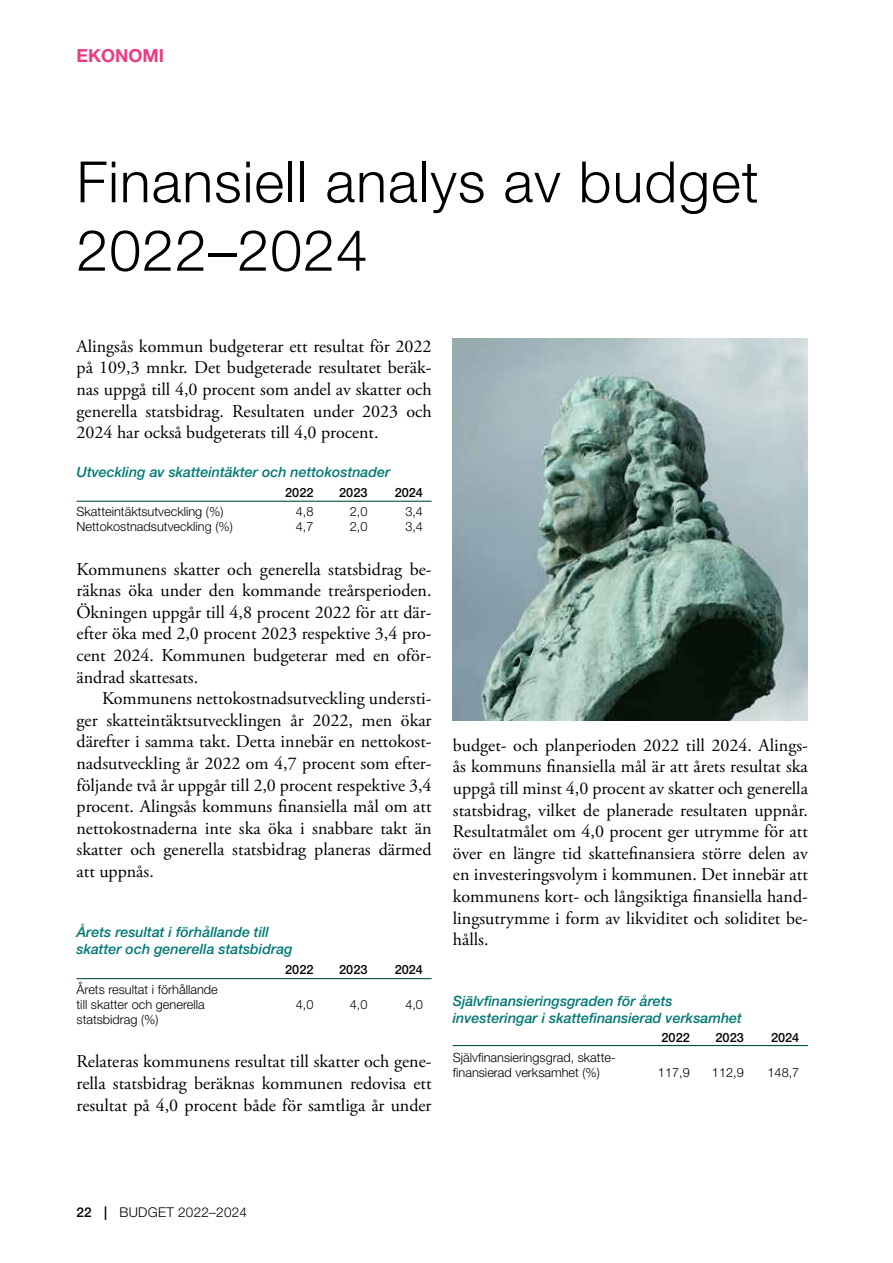
<style>
.page{position:relative;width:893px;height:1263px;background:#fff}
.page>*{position:absolute;margin:0;border:0;box-sizing:border-box;transform-origin:0 0}
.t1{font:300 57px/68.4px "Helvetica Neue LT Std";letter-spacing:.02em;color:#000}
.t2{font:18px/21.6px "Adobe Garamond Pro";color:#000;text-align:justify}
.t3{font:700 18px "Helvetica Neue LT Std";color:#e93c84}
.t4{font:italic 500 14.25px/17.1px "Helvetica Neue LT Std";color:#007976}
.t5{font:300 13.5px "Helvetica Neue LT Std";letter-spacing:.02em;color:#000}
.t6{font:300 12.75px/15.3px "Helvetica Neue LT Std";color:#000}
.t7{font:500 12.75px "Helvetica Neue LT Std";color:#000}
.s1{font-weight:500}
</style>
<div class="page">
<img style="left:453px;top:339px;width:355px;height:381px">
<hr style="left:77px;top:501px;width:355px;height:1px;background:#005445">
<hr style="left:77px;top:978px;width:355px;height:1px;background:#005445">
<hr style="left:453px;top:1045px;width:355px;height:1px;background:#005445">
<p class="t3" style="left:77px;top:45px;width:89px">EKONOMI</p>
<h1 class="t1" style="left:77px;top:147px;width:684px">Finansiell analys av budget<br>2022–2024</h1>
<p class="t2" style="left:77px;top:336px;width:357px">Alingsås kommun budgeterar ett resultat för 2022 på 109,3 mnkr. Det budgeterade resultatet beräk&shy;nas uppgå till 4,0 procent som andel av skatter och generella statsbidrag. Resultaten under 2023 och 2024 har också budgeterats till 4,0 procent.</p>
<p class="t4" style="left:77px;top:463px;width:315px">Utveckling av skatteintäkter och nettokostnader</p>
<p class="t7" style="left:285px;top:484px;width:30px">2022</p>
<p class="t7" style="left:339px;top:484px;width:30px">2023</p>
<p class="t7" style="left:395px;top:484px;width:30px">2024</p>
<p class="t6" style="left:77px;top:504px;width:148px">Skatteintäktsutveckling (%)</p>
<p class="t6" style="left:296px;top:504px;width:19px">4,8</p>
<p class="t6" style="left:350px;top:504px;width:19px">2,0</p>
<p class="t6" style="left:405px;top:504px;width:19px">3,4</p>
<p class="t6" style="left:77px;top:519px;width:158px">Nettokostnadsutveckling (%)</p>
<p class="t6" style="left:296px;top:519px;width:19px">4,7</p>
<p class="t6" style="left:350px;top:519px;width:19px">2,0</p>
<p class="t6" style="left:405px;top:519px;width:19px">3,4</p>
<p class="t2" style="left:77px;top:559px;width:357px">Kommunens skatter och generella statsbidrag be&shy;räknas öka under den kommande treårsperioden.<br>Ökningen uppgår till 4,8 procent 2022 för att där&shy;efter öka med 2,0 procent 2023 respektive 3,4 pro&shy;cent 2024. Kommunen budgeterar med en oför&shy;ändrad skattesats.</p>
<p class="t2" style="left:77px;top:688px;width:357px;text-indent:26px">Kommunens nettokostnadsutveckling understi&shy;ger skatteintäktsutvecklingen år 2022, men ökar därefter i samma takt. Detta innebär en nettokost&shy;nadsutveckling år 2022 om 4,7 procent som efter&shy;följande två år uppgår till 2,0 procent respektive 3,4 procent. Alingsås kommuns finansiella mål om att nettokostnaderna inte ska öka i snabbare takt än skatter och generella statsbidrag planeras därmed att uppnås.</p>
<p class="t4" style="left:77px;top:923px;width:218px">Årets resultat i förhållande till skatter och generella statsbidrag</p>
<p class="t7" style="left:285px;top:962px;width:30px">2022</p>
<p class="t7" style="left:339px;top:962px;width:30px">2023</p>
<p class="t7" style="left:395px;top:962px;width:30px">2024</p>
<p class="t6" style="left:77px;top:981px;width:143px">Årets resultat i förhållande till skatter och generella</p>
<p class="t6" style="left:296px;top:996px;width:19px">4,0</p>
<p class="t6" style="left:350px;top:996px;width:19px">4,0</p>
<p class="t6" style="left:405px;top:996px;width:19px">4,0</p>
<p class="t6" style="left:77px;top:1012px;width:84px">statsbidrag (%)</p>
<p class="t2" style="left:77px;top:1051px;width:357px">Relateras kommunens resultat till skatter och gene&shy;rella statsbidrag beräknas kommunen redovisa ett resultat på 4,0 procent både för samtliga år under</p>
<p class="t2" style="left:453px;top:735px;width:357px">budget- och planperioden 2022 till 2024. Alings&shy;ås kommuns finansiella mål är att årets resultat ska uppgå till minst 4,0 procent av skatter och generella statsbidrag, vilket de planerade resultaten uppnår.<br>Resultatmålet om 4,0 procent ger utrymme för att över en längre tid skattefinansiera större delen av en investeringsvolym i kommunen. Det innebär att kommunens kort- och långsiktiga finansiella hand&shy;lingsutrymme i form av likviditet och soliditet be&shy;hålls.</p>
<p class="t4" style="left:453px;top:992px;width:291px">Självfinansieringsgraden för årets investeringar i skattefinansierad verksamhet</p>
<p class="t7" style="left:661px;top:1030px;width:30px">2022</p>
<p class="t7" style="left:715px;top:1030px;width:30px">2023</p>
<p class="t7" style="left:771px;top:1030px;width:30px">2024</p>
<p class="t6" style="left:453px;top:1049px;width:164px">Självfinansieringsgrad, skatte&shy;finansierad verksamhet (%)</p>
<p class="t6" style="left:658px;top:1065px;width:33px">117,9</p>
<p class="t6" style="left:712px;top:1065px;width:33px">112,9</p>
<p class="t6" style="left:767px;top:1065px;width:33px">148,7</p>
<p class="t5" style="left:77px;top:1204px;width:172px"><span class="s1">22 |</span> BUDGET 2022–2024</p>
</div>
